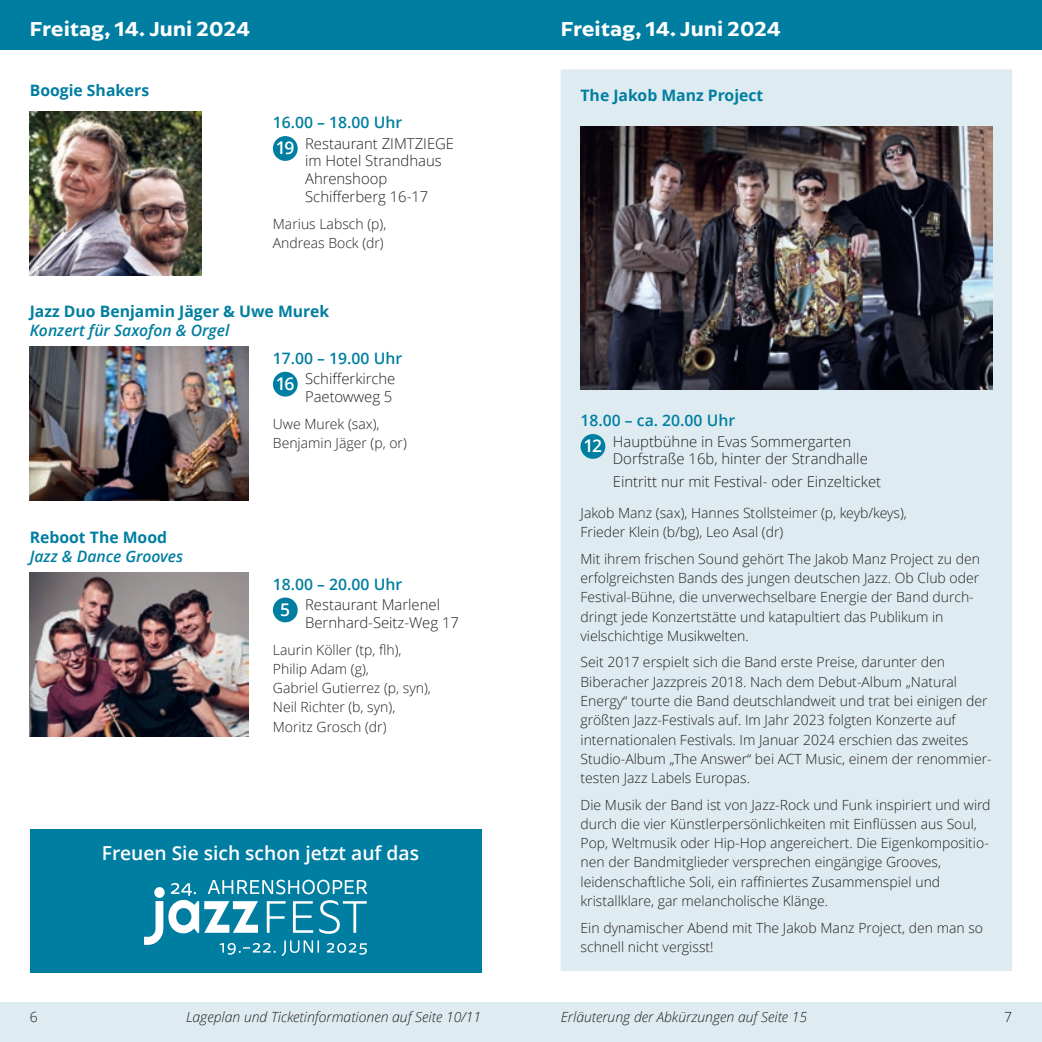
<style>
.page{position:relative;width:1042px;height:1042px;background:#fff}
.page>*{position:absolute;margin:0;border:0;box-sizing:border-box;transform-origin:0 0}
.Jazz24_Datum{font:600 21px "Arpona Sans";letter-spacing:-.005em;color:#fff}
.Jazz23_Tabelle_Uhrzeit{font:600 19.25px "Open Sans";color:#fff}
.t1{font:600 17.5px "Open Sans";color:#fff}
.Jazz23_Tabelle_Konzert{font:700 15.75px "Open Sans";color:#007ea1}
.Jazz23_Tabelle_Uhrzeit-2{font:600 15.75px "Open Sans";color:#007ea1}
.Jazz23_Tabelle_Konzertmotto{font:italic 600 15.75px "Open Sans";color:#007ea1}
.Jazz24_Tabelle_Ort{font:300 14.88px/17.8px "Open Sans";color:#231f20}
.Jazz24_Tabelle_Text{font:300 14px/19.2px "Open Sans";color:#231f20}
.Jazz23_Tabelle_Musiker{font:300 14px/19.2px "Open Sans";color:#231f20}
.Jazz24_Info_Seitenfuß{font:italic 300 14px "Open Sans";color:#231f20}
.Seitenzahl{font:300 14px "Open Sans";color:#231f20}
</style>
<div class="page">
<div style="left:561px;top:69px;width:451px;height:902px;background:#deebf1"></div>
<img style="left:580px;top:126px;width:412px;height:263px">
<div style="left:580px;top:434px;width:25px;height:25px;background:#007ea1;border-radius:50%"></div>
<img style="left:30px;top:111px;width:171px;height:164px">
<div style="left:273px;top:136px;width:25px;height:25px;background:#007ea1;border-radius:50%"></div>
<img style="left:30px;top:347px;width:218px;height:154px">
<div style="left:273px;top:372px;width:25px;height:24px;background:#007ea1;border-radius:50%"></div>
<img style="left:30px;top:573px;width:218px;height:163px">
<div style="left:273px;top:597px;width:25px;height:25px;background:#007ea1;border-radius:50%"></div>
<div style="left:521px;top:0;width:521px;height:50px;background:#007ea1"></div>
<div style="left:0;top:0;width:521px;height:50px;background:#007ea1"></div>
<div style="left:521px;top:1002px;width:521px;height:40px;background:#deebf1"></div>
<div style="left:0;top:1002px;width:521px;height:40px;background:#deebf1"></div>
<div style="left:30px;top:828px;width:451px;height:144px;background:#007ea1"></div>
<svg style="left:144px;top:879px;width:223px;height:77px"></svg>
<p class="Jazz24_Datum" style="left:30px;top:14px;width:222px">Freitag, 14. Juni 2024</p>
<p class="Jazz24_Datum" style="left:561px;top:14px;width:222px">Freitag, 14. Juni 2024</p>
<p class="Jazz23_Tabelle_Konzert" style="left:30px;top:80px;width:121px">Boogie Shakers</p>
<p class="Jazz23_Tabelle_Uhrzeit-2" style="left:273px;top:112px;width:131px">16.00 – 18.00 Uhr</p>
<p class="t1" style="left:276px;top:136px;width:20px">19</p>
<p class="Jazz24_Tabelle_Ort" style="left:305px;top:134px;width:151px">Restaurant ZIMTZIEGE</p>
<p class="Jazz24_Tabelle_Ort" style="left:305px;top:152px;width:138px">im Hotel Strandhaus</p>
<p class="Jazz24_Tabelle_Ort" style="left:305px;top:170px;width:84px">Ahrenshoop</p>
<p class="Jazz24_Tabelle_Ort" style="left:305px;top:187px;width:125px">Schifferberg 16-17</p>
<p class="Jazz23_Tabelle_Musiker" style="left:273px;top:214px;width:115px">Marius Labsch (p),<br>Andreas Bock (dr)</p>
<p class="Jazz23_Tabelle_Konzert" style="left:30px;top:300px;width:301px">Jazz Duo Benjamin Jäger &amp; Uwe Murek</p>
<p class="Jazz23_Tabelle_Konzertmotto" style="left:30px;top:319px;width:201px">Konzert für Saxofon &amp; Orgel</p>
<p class="Jazz23_Tabelle_Uhrzeit-2" style="left:273px;top:347px;width:131px">17.00 – 19.00 Uhr</p>
<p class="t1" style="left:276px;top:371px;width:20px">16</p>
<p class="Jazz24_Tabelle_Ort" style="left:305px;top:370px;width:92px">Schifferkirche</p>
<p class="Jazz24_Tabelle_Ort" style="left:305px;top:387px;width:89px">Paetowweg 5</p>
<p class="Jazz23_Tabelle_Musiker" style="left:273px;top:414px;width:135px">Uwe Murek (sax),<br>Benjamin Jäger (p, or)</p>
<p class="Jazz23_Tabelle_Konzert" style="left:30px;top:526px;width:139px">Reboot The Mood</p>
<p class="Jazz23_Tabelle_Konzertmotto" style="left:30px;top:545px;width:155px">Jazz &amp; Dance Grooves</p>
<p class="Jazz23_Tabelle_Uhrzeit-2" style="left:273px;top:573px;width:131px">18.00 – 20.00 Uhr</p>
<p class="t1" style="left:280px;top:597px;width:11px">5</p>
<p class="Jazz24_Tabelle_Ort" style="left:305px;top:595px;width:155px">Restaurant Marlenel<br>Bernhard-Seitz-Weg 17</p>
<p class="Jazz23_Tabelle_Musiker" style="left:273px;top:639px;width:159px">Laurin Köller (tp, flh),<br>Philip Adam (g),<br>Gabriel Gutierrez (p, syn),<br>Neil Richter (b, syn),<br>Moritz Grosch (dr)</p>
<p class="Jazz23_Tabelle_Uhrzeit" style="left:102px;top:839px;width:319px">Freuen Sie sich schon jetzt auf das</p>
<p class="Jazz23_Tabelle_Konzert" style="left:580px;top:85px;width:184px">The Jakob Manz Project</p>
<p class="Jazz23_Tabelle_Uhrzeit-2" style="left:580px;top:410px;width:156px">18.00 – ca. 20.00 Uhr</p>
<p class="t1" style="left:583px;top:434px;width:20px">12</p>
<p class="Jazz24_Tabelle_Ort" style="left:613px;top:432px;width:240px">Hauptbühne in Evas Sommergarten</p>
<p class="Jazz24_Tabelle_Ort" style="left:613px;top:450px;width:256px">Dorfstraße 16b, hinter der Strandhalle</p>
<p class="Jazz24_Tabelle_Ort" style="left:613px;top:472px;width:270px">Eintritt nur mit Festival- oder Einzelticket</p>
<p class="Jazz23_Tabelle_Musiker" style="left:580px;top:503px;width:328px">Jakob Manz (sax), Hannes Stollsteimer (p, keyb/keys),<br>Frieder Klein (b/bg), Leo Asal (dr)</p>
<p class="Jazz24_Tabelle_Text" style="left:580px;top:549px;width:401px">Mit ihrem frischen Sound gehört The Jakob Manz Project zu den erfolgreichsten Bands des jungen deutschen Jazz. Ob Club oder Festival-Bühne, die unverwechselbare Energie der Band durch&shy;dringt jede Konzertstätte und katapultiert das Publikum in vielschichtige Musikwelten.</p>
<p class="Jazz24_Tabelle_Text" style="left:580px;top:652px;width:413px">Seit 2017 erspielt sich die Band erste Preise, darunter den Biberacher Jazzpreis 2018. Nach dem Debut-Album „Natural Energy“ tourte die Band deutschlandweit und trat bei einigen der größten Jazz-Festivals auf. Im Jahr 2023 folgten Konzerte auf internationalen Festivals. Im Januar 2024 erschien das zweites Studio-Album „The Answer“ bei ACT Music, einem der renommier&shy;testen Jazz Labels Europas.</p>
<p class="Jazz24_Tabelle_Text" style="left:580px;top:794px;width:411px">Die Musik der Band ist von Jazz-Rock und Funk inspiriert und wird durch die vier Künstlerpersönlichkeiten mit Einflüssen aus Soul, Pop, Weltmusik oder Hip-Hop angereichert. Die Eigenkompositio&shy;nen der Bandmitglieder versprechen eingängige Grooves, leidenschaftliche Soli, ein raffiniertes Zusammenspiel und kristallklare, gar melancholische Klänge.</p>
<p class="Jazz24_Tabelle_Text" style="left:580px;top:917px;width:404px">Ein dynamischer Abend mit The Jakob Manz Project, den man so schnell nicht vergisst!</p>
<p class="Seitenzahl" style="left:30px;top:1007px;width:9px">6</p>
<p class="Jazz24_Info_Seitenfuß" style="left:186px;top:1007px;width:297px">Lageplan und Ticketinformationen auf Seite 10/11</p>
<p class="Jazz24_Info_Seitenfuß" style="left:561px;top:1007px;width:248px">Erläuterung der Abkürzungen auf Seite 15</p>
<p class="Seitenzahl" style="left:1004px;top:1007px;width:9px">7</p>
</div>
